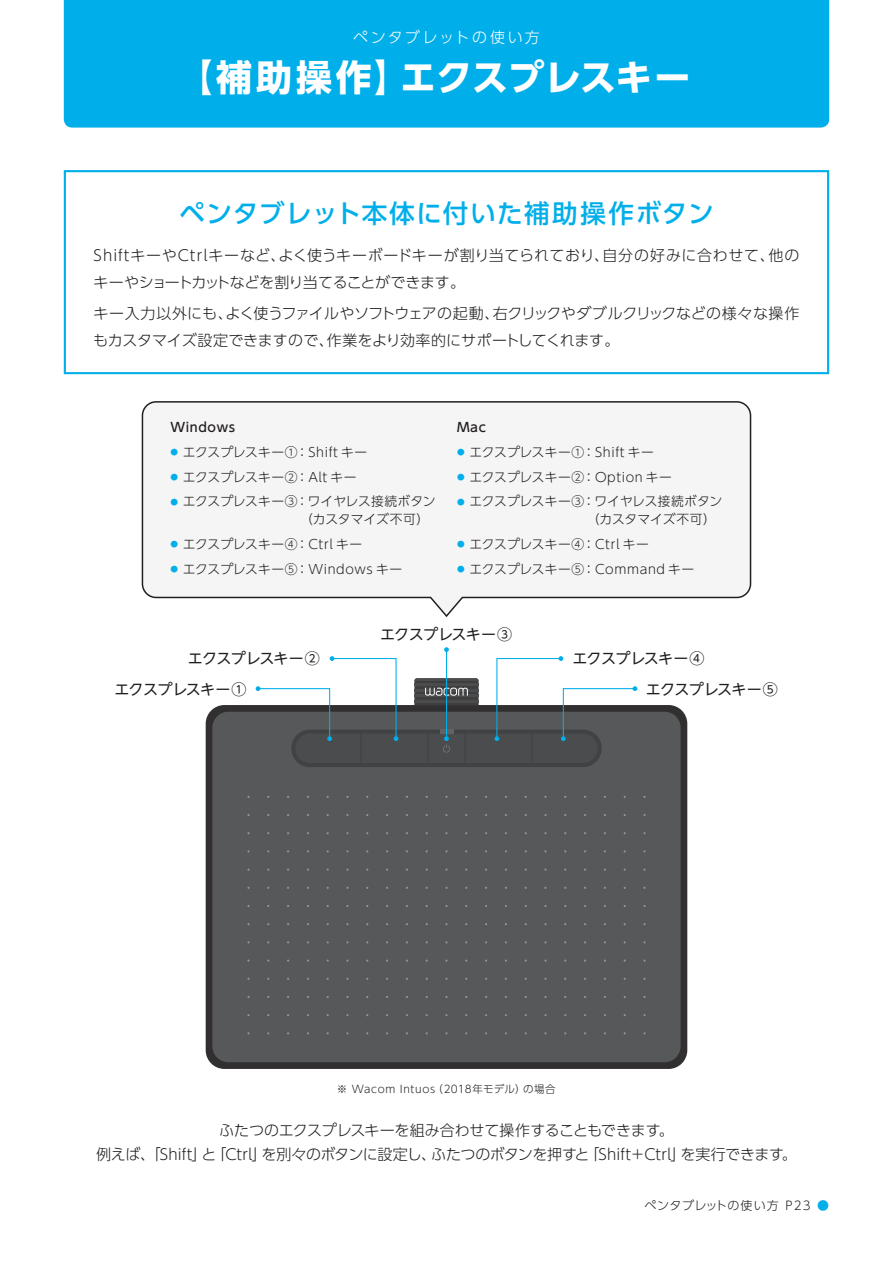
<style>
.page{position:relative;width:893px;height:1263px;background:#fff}
.page>*{position:absolute;margin:0;border:0;box-sizing:border-box;transform-origin:0 0}
.t1{font:700 36px "UD Shin Go Pro";letter-spacing:.02em;color:#fff}
.t2{font:500 25.5px "UD Shin Go Pro";letter-spacing:.055em;color:#00afea}
.t3{font:300 15px/27px "UD Shin Go Pro";letter-spacing:-.005em;color:#231f20}
.t4{font:300 15px/27px "UD Shin Go Pro";letter-spacing:.02em;color:#231f20}
.t5{font:15px "UD Shin Go NT Pro";letter-spacing:-.035em;color:#231f20}
.t6{font:300 15px "UD Shin Go Pro";letter-spacing:.155em;color:#fff}
.t7{font:300 12.75px "UD Shin Go Pro";letter-spacing:.04em;color:#231f20}
.t8{font:300 12.75px/18px "UD Shin Go Pro";letter-spacing:.005em;color:#231f20}
.t9{font:300 12.75px "UD Shin Go Pro";letter-spacing:.025em;color:#231f20}
.t10{font:500 12.75px "UD Shin Go NT Pro";letter-spacing:.05em;color:#231f20}
.t11{font:300 12px "UD Shin Go Pro";letter-spacing:.055em;color:#231f20}
.t12{font:300 10.5px "UD Shin Go Pro";letter-spacing:.055em;color:#231f20}
.s1{color:#00afea}
</style>
<div class="page">
<svg style="left:414px;top:678px;width:65px;height:27px;background:#535455"></svg>
<div style="left:206px;top:705px;width:481px;height:364px;background:#312f30;border-radius:19px"></div>
<div style="left:212px;top:712px;width:469px;height:350px;background:#57585a;border-radius:16px"></div>
<div style="left:291px;top:730px;width:311px;height:37px;background:#414243;border-radius:19px"></div>
<div style="left:295px;top:734px;width:303px;height:29px;background:#4b4c4d;border-radius:15px"></div>
<hr style="left:440px;top:730px;width:13px;height:4px;background:#636366">
<svg style="left:141px;top:401px;width:611px;height:216px"></svg>
<svg style="left:256px;top:656px;width:142px;height:107px"></svg>
<svg style="left:494px;top:656px;width:142px;height:107px"></svg>
<hr style="left:446px;top:649px;width:1px;height:90px;background:#00afea">
<svg style="left:444px;top:647px;width:5px;height:5px"></svg>
<svg style="left:443px;top:736px;width:7px;height:17px"></svg>
<div style="left:64px;top:0;width:765px;height:128px;background:#00afea"></div>
<div style="left:64px;top:170px;width:765px;height:204px;border:2px solid #00afea"></div>
<p class="t6" style="left:353px;top:25px;width:188px">ペンタブレットの使い方</p>
<h1 class="t1" style="left:177px;top:48px;width:515px">【補助操作】エクスプレスキー</h1>
<h2 class="t2" style="left:179px;top:193px;width:535px">ペンタブレット本体に付いた補助操作ボタン</h2>
<p class="t4" style="left:93px;top:241px;width:708px">ShiftキーやCtrlキーなど、よく使うキーボードキーが割り当てられており、自分の好みに合わせて、他のキーやショートカットなどを割り当てることができます。</p>
<p class="t3" style="left:93px;top:299px;width:708px">キー入力以外にも、よく使うファイルやソフトウェアの起動、右クリックやダブルクリックなどの様々な操作もカスタマイズ設定できますので、作業をより効率的にサポートしてくれます。</p>
<p class="t10" style="left:170px;top:417px;width:66px">Windows</p>
<p class="t7" style="left:170px;top:442px;width:198px"><sup>●</sup> エクスプレスキー①：Shift キー</p>
<p class="t8" style="left:170px;top:467px;width:188px"><sup>●</sup> エクスプレスキー②：Alt キー</p>
<p class="t8" style="left:300px;top:492px;width:137px;text-indent:-130px"><sup>●</sup> エクスプレスキー③：ワイヤレス接続ボタン（カスタマイズ不可）</p>
<p class="t9" style="left:170px;top:534px;width:193px"><sup>●</sup> エクスプレスキー④：Ctrl キー</p>
<p class="t7" style="left:170px;top:559px;width:233px"><sup>●</sup> エクスプレスキー⑤：Windows キー</p>
<p class="t10" style="left:457px;top:417px;width:30px">Mac</p>
<p class="t7" style="left:457px;top:442px;width:198px"><sup>●</sup> エクスプレスキー①：Shift キー</p>
<p class="t7" style="left:457px;top:467px;width:216px"><sup>●</sup> エクスプレスキー②：Option キー</p>
<p class="t8" style="left:587px;top:492px;width:137px;text-indent:-130px"><sup>●</sup> エクスプレスキー③：ワイヤレス接続ボタン（カスタマイズ不可）</p>
<p class="t9" style="left:457px;top:534px;width:193px"><sup>●</sup> エクスプレスキー④：Ctrl キー</p>
<p class="t7" style="left:457px;top:559px;width:239px"><sup>●</sup> エクスプレスキー⑤：Command キー</p>
<p class="t5" style="left:188px;top:646px;width:134px">エクスプレスキー②</p>
<p class="t5" style="left:114px;top:677px;width:134px">エクスプレスキー①</p>
<p class="t5" style="left:380px;top:622px;width:134px">エクスプレスキー③</p>
<p class="t5" style="left:572px;top:646px;width:134px">エクスプレスキー④</p>
<p class="t5" style="left:646px;top:677px;width:134px">エクスプレスキー⑤</p>
<p class="t12" style="left:337px;top:1081px;width:220px">※ Wacom Intuos（2018年モデル）の場合</p>
<p class="t3" style="left:96px;top:1117px;width:702px;line-height:24px;text-align:center">ふたつのエクスプレスキーを組み合わせて操作することもできます。<br>例えば、「Shift」と「Ctrl」を別々のボタンに設定し、ふたつのボタンを押すと「Shift＋Ctrl」を実行できます。</p>
<p class="t11" style="left:644px;top:1195px;width:186px">ペンタブレットの使い方 P23 <span class="s1">●</span></p>
</div>
